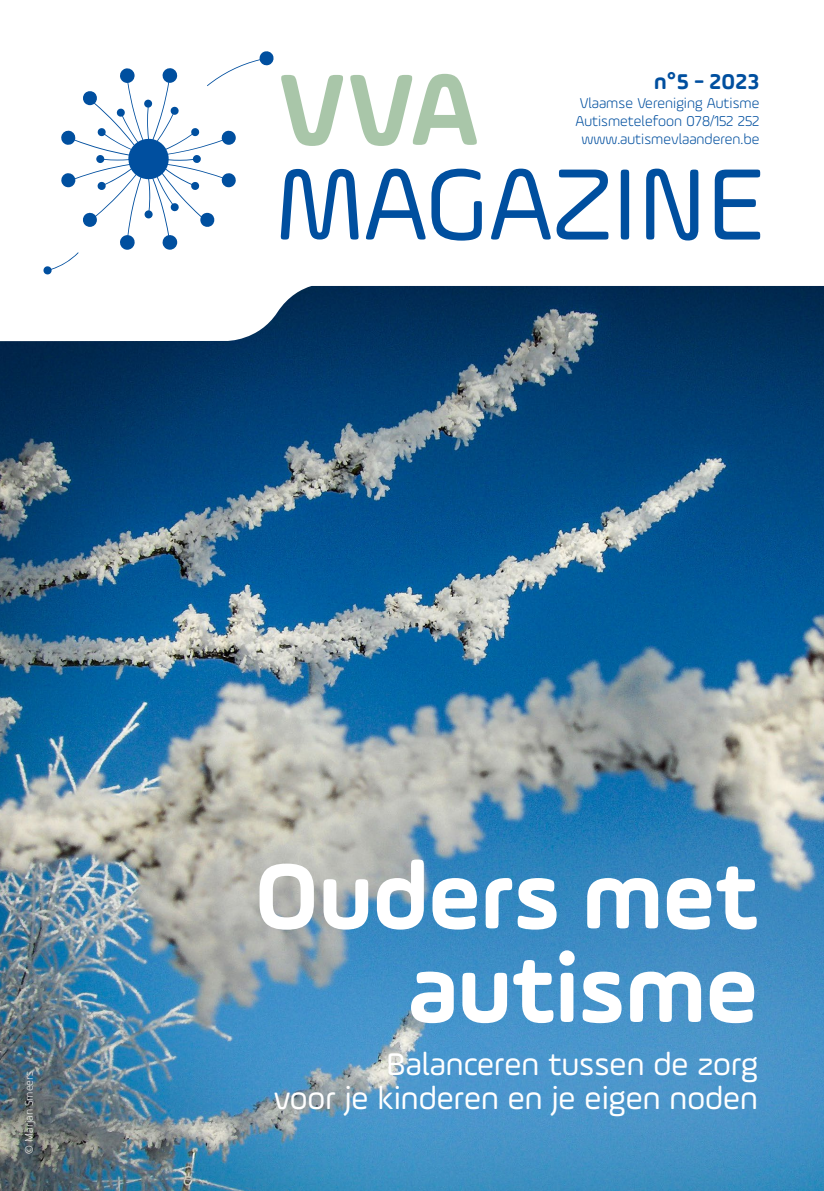
<style>
.page{position:relative;width:824px;height:1191px;background:#fff}
.page>*{position:absolute;margin:0;border:0;box-sizing:border-box;transform-origin:0 0}
.tussentitel{font:107.62px "Ample Soft Pro";color:#004f9f}
.tussentitel-2{font:700 107.62px "Ample Soft Pro";color:#a9c6a9}
.t1{font:700 98.35px/93.5px "Ample Soft Pro";color:#fff;text-align:right}
.t2{font:33.25px/33.2px "Ample Soft Pro";color:#fff;text-align:right}
.t3{font:700 22.75px "Ample Soft Pro";color:#004f9f}
.t4{font:300 15.22px "Ample Soft Pro";color:#004f9f}
.tekst_klein{font:300 10.5px "Open Sans";color:#fff}
</style>
<div class="page">
<img style="left:0;top:286px;width:823px;height:905px">
<svg style="left:43px;top:51px;width:230px;height:223px"></svg>
<p class="t3" style="left:654px;top:66px;width:107px">n°5 - 2023</p>
<p class="t4" style="left:579px;top:93px;width:181px">Vlaamse Vereniging Autisme</p>
<p class="t4" style="left:575px;top:111px;width:185px">Autismetelefoon 078/152 252</p>
<p class="t4" style="left:581px;top:129px;width:180px">www.autismevlaanderen.be</p>
<p class="tussentitel-2" style="left:277px;top:36px;width:204px">VVA</p>
<p class="tussentitel" style="left:277px;top:134px;width:489px">MAGAZINE</p>
<p class="tekst_klein" style="left:22px;top:1153px;width:84px;rotate:-90deg">© Marjan Smeers</p>
<p class="t1" style="left:255px;top:845px;width:505px">Ouders met autisme</p>
<p class="t2" style="left:273px;top:1047px;width:486px">Balanceren tussen de zorg<br>voor je kinderen en je eigen noden</p>
</div>
